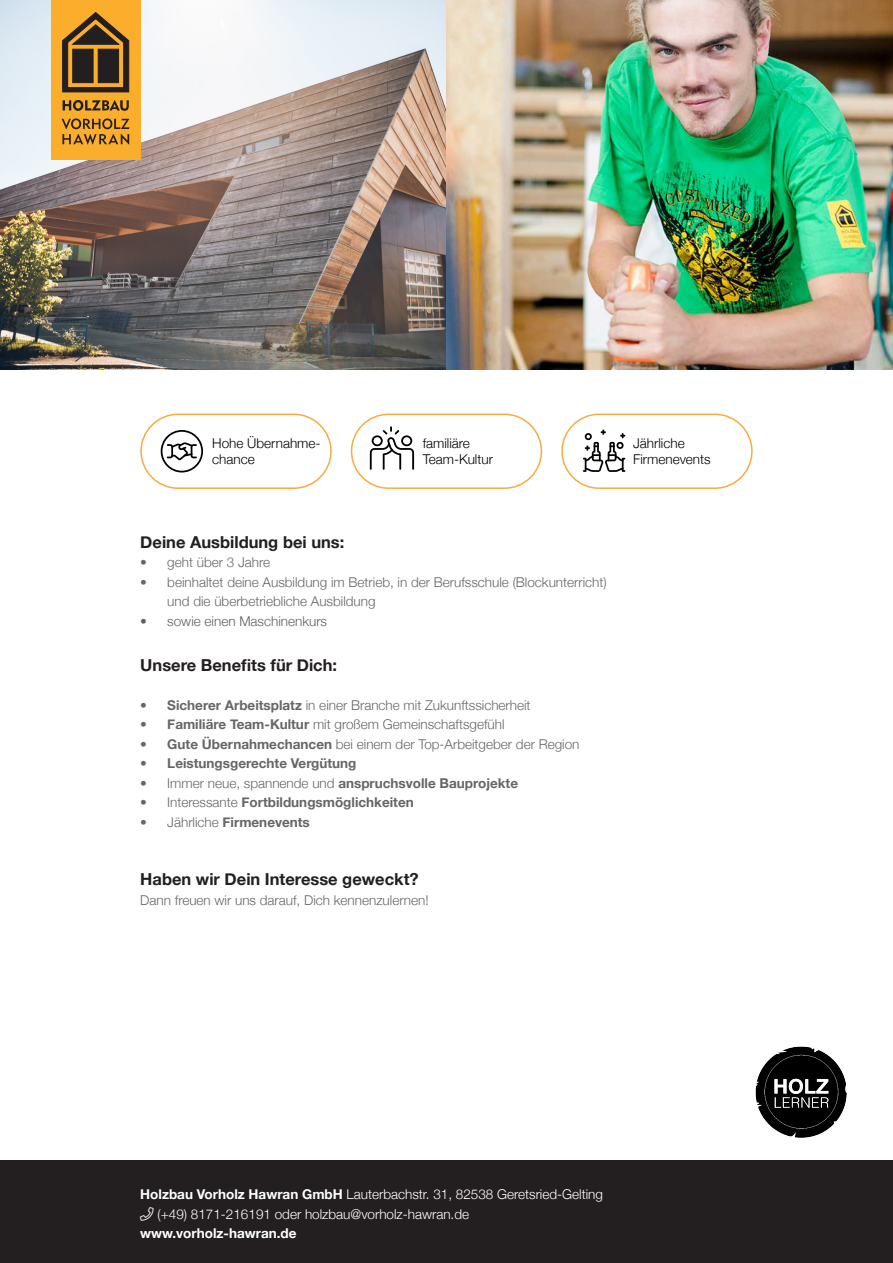
<style>
.page{position:relative;width:893px;height:1263px;background:#fff}
.page>*{position:absolute;margin:0;border:0;box-sizing:border-box;transform-origin:0 0}
.t1{font:700 16.5px "Helvetica Neue";color:#231f20}
.t2{font:300 13.5px/19.5px "Helvetica Neue";color:#666}
.t3{font:700 13.5px "Helvetica Neue";color:#666}
.t4{font:300 13.5px "Helvetica Neue";color:#fff}
.t5{font:300 13.5px/16.2px "Helvetica Neue";color:#000001}
.t6{font:300 13.5px "Helvetica Neue";color:#5d6162}
.t7{font:700 13.5px "Helvetica Neue";color:#fff}
.s1{font-weight:700}
.s2{font-weight:300}
</style>
<div class="page">
<img style="left:0;top:0;width:893px;height:370px">
<div style="left:51px;top:0;width:89px;height:160px;background:#fbae2c"></div>
<svg style="left:62px;top:118px;width:67px;height:27px"></svg>
<svg style="left:63px;top:100px;width:66px;height:11px"></svg>
<svg style="left:62px;top:12px;width:67px;height:80px"></svg>
<div style="left:0;top:1161px;width:893px;height:102px;background:#231f20"></div>
<img style="left:755px;top:1046px;width:92px;height:92px">
<div style="left:140px;top:414px;width:192px;height:75px;border:2px solid #faaa3e;border-radius:37px"></div>
<div style="left:351px;top:414px;width:191px;height:75px;border:2px solid #faaa3e;border-radius:37px"></div>
<div style="left:561px;top:414px;width:192px;height:75px;border:2px solid #faaa3e;border-radius:37px"></div>
<svg style="left:370px;top:426px;width:44px;height:44px"></svg>
<svg style="left:583px;top:429px;width:42px;height:43px"></svg>
<svg style="left:161px;top:430px;width:42px;height:42px"></svg>
<p class="t5" style="left:212px;top:434px;width:110px">Hohe Übernahme&shy;chance</p>
<p class="t5" style="left:423px;top:434px;width:49px">familiäre</p>
<p class="t5" style="left:423px;top:451px;width:72px">Team-Kultur</p>
<p class="t5" style="left:633px;top:434px;width:79px">Jährliche<br>Firmenevents</p>
<p class="t1" style="left:140px;top:531px;width:206px">Deine Ausbildung bei uns:</p>
<p class="t2" style="left:140px;top:552px;width:131px">• geht über 3 Jahre</p>
<p class="t2" style="left:167px;top:572px;width:441px;text-indent:-27px">• beinhaltet deine Ausbildung im Betrieb, in der Berufsschule (Blockunterricht) und die überbetriebliche Ausbildung</p>
<p class="t6" style="left:140px;top:613px;width:188px">• sowie einen Maschinenkurs</p>
<p class="t1" style="left:140px;top:655px;width:198px">Unsere Benefits für Dich:</p>
<p class="t2" style="left:140px;top:695px;width:392px"><span class="s1">• Sicherer Arbeitsplatz</span> in einer Branche mit Zukunftssicherheit</p>
<p class="t2" style="left:140px;top:714px;width:366px"><span class="s1">• Familiäre Team-Kultur</span> mit großem Gemeinschaftsgefühl</p>
<p class="t2" style="left:140px;top:734px;width:441px"><span class="s1">• Gute Übernahmechancen</span> bei einem der Top-Arbeitgeber der Region</p>
<p class="t3" style="left:140px;top:755px;width:218px">• Leistungsgerechte Vergütung</p>
<p class="t3" style="left:140px;top:774px;width:379px"><span class="s2">• Immer neue, spannende und</span> anspruchsvolle Bauprojekte</p>
<p class="t3" style="left:140px;top:794px;width:275px"><span class="s2">• Interessante</span> Fortbildungsmöglichkeiten</p>
<p class="t3" style="left:140px;top:813px;width:171px"><span class="s2">• Jährliche</span> Firmenevents</p>
<p class="t1" style="left:140px;top:869px;width:280px">Haben wir Dein Interesse geweckt?</p>
<p class="t2" style="left:140px;top:890px;width:290px">Dann freuen wir uns darauf, Dich kennenzulernen!</p>
<p class="t4" style="left:140px;top:1186px;width:464px"><span class="s1">Holzbau Vorholz Hawran GmbH</span> Lauterbachstr. 31, 82538 Geretsried-Gelting</p>
<p class="t4" style="left:140px;top:1205px;width:330px">★ (+49) 8171-216191 oder holzbau@vorholz-hawran.de</p>
<p class="t7" style="left:140px;top:1225px;width:158px">www.vorholz-hawran.de</p>
</div>
